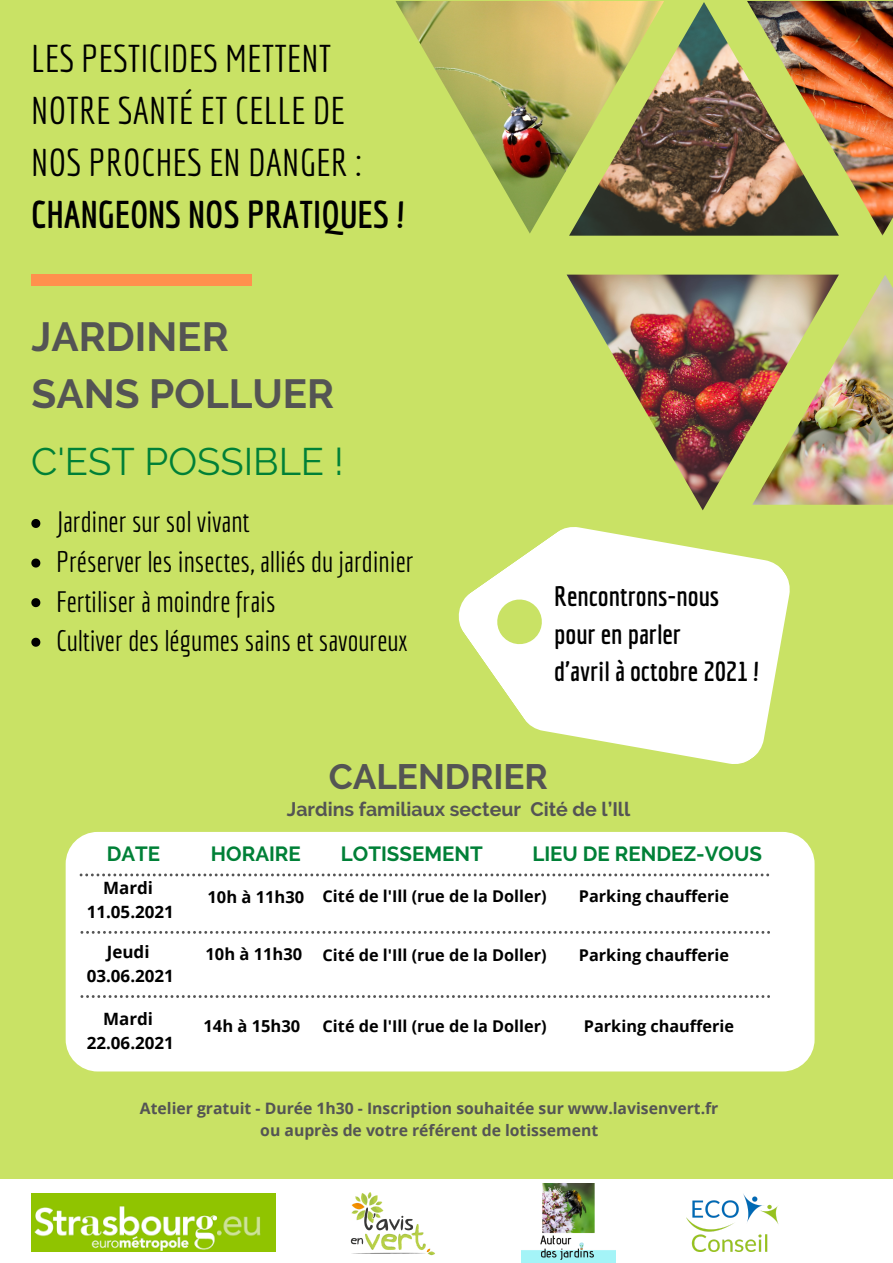
<style>
.page{position:relative;width:893px;height:1263px;background:#c9e265}
.page>*{position:absolute;margin:0;border:0;box-sizing:border-box;transform-origin:0 0}
.t1{font:700 40.5px "Raleway";color:#545454}
.t2{font:38.25px "Raleway";color:#008037}
.t3{font:37.8px "Economica";color:#000}
.t4{font:700 37.8px "Economica";color:#000}
.t5{font:700 35.1px "Raleway";color:#545454}
.t6{font:28.8px "Economica";color:#000}
.t7{font:700 27.3px "Economica";color:#000}
.t8{font:700 20.48px "Raleway";color:#008037}
.t9{font:700 19.5px "Raleway";color:#545454}
.t10{font:700 16.95px "Open Sans";color:#000}
.t11{font:700 16.5px "Open Sans";color:#000}
.t12{font:700 16.27px "Open Sans";color:#000}
.t13{font:700 15.75px "Open Sans";color:#545454}
</style>
<div class="page">
<img style="left:395px;top:1px;width:269px;height:233px">
<img style="left:569px;top:2px;width:178px;height:234px">
<img style="left:747px;top:1px;width:146px;height:235px">
<img style="left:567px;top:275px;width:185px;height:164px">
<img style="left:752px;top:275px;width:141px;height:230px">
<div style="left:32px;top:275px;width:220px;height:11px;background:#ff914d"></div>
<svg style="left:31px;top:519px;width:9px;height:9px"></svg>
<svg style="left:31px;top:558px;width:9px;height:9px"></svg>
<svg style="left:31px;top:598px;width:9px;height:9px"></svg>
<svg style="left:31px;top:638px;width:9px;height:9px"></svg>
<svg style="left:458px;top:439px;width:403px;height:413px"></svg>
<div style="left:66px;top:832px;width:748px;height:239px;background:#fff;border-radius:32px"></div>
<svg style="left:80px;top:873px;width:689px;height:3px"></svg>
<svg style="left:81px;top:931px;width:689px;height:3px"></svg>
<div style="left:0;top:1179px;width:893px;height:84px;background:#fff"></div>
<img style="left:32px;top:1193px;width:243px;height:59px">
<img style="left:350px;top:1192px;width:85px;height:64px">
<img style="left:687px;top:1194px;width:91px;height:58px">
<img style="left:521px;top:1183px;width:94px;height:80px">
<svg style="left:81px;top:995px;width:689px;height:3px"></svg>
<p class="t3" style="left:31px;top:36px;width:301px">LES PESTICIDES METTENT</p>
<p class="t3" style="left:31px;top:88px;width:315px">NOTRE SANTÉ ET CELLE DE</p>
<p class="t3" style="left:31px;top:140px;width:332px">NOS PROCHES EN DANGER :</p>
<p class="t4" style="left:31px;top:192px;width:376px">CHANGEONS NOS PRATIQUES !</p>
<p class="t1" style="left:32px;top:313px;width:198px">JARDINER</p>
<p class="t1" style="left:32px;top:369px;width:304px">SANS POLLUER</p>
<p class="t2" style="left:31px;top:439px;width:314px">C'EST POSSIBLE !</p>
<p class="t6" style="left:56px;top:505px;width:195px">Jardiner sur sol vivant</p>
<p class="t6" style="left:56px;top:545px;width:359px">Préserver les insectes, alliés du jardinier</p>
<p class="t6" style="left:56px;top:584px;width:221px">Fertiliser à moindre frais</p>
<p class="t6" style="left:56px;top:624px;width:353px">Cultiver des légumes sains et savoureux</p>
<p class="t7" style="left:554px;top:580px;width:167px">Rencontrons-nous</p>
<p class="t7" style="left:554px;top:618px;width:128px">pour en parler</p>
<p class="t7" style="left:554px;top:655px;width:207px">d'avril à octobre 2021 !</p>
<p class="t5" style="left:329px;top:756px;width:221px">CALENDRIER</p>
<p class="t9" style="left:287px;top:798px;width:345px">Jardins familiaux secteur Cité de l’Ill</p>
<p class="t8" style="left:107px;top:841px;width:55px">DATE</p>
<p class="t8" style="left:211px;top:841px;width:91px">HORAIRE</p>
<p class="t8" style="left:341px;top:841px;width:143px">LOTISSEMENT</p>
<p class="t8" style="left:532px;top:841px;width:231px">LIEU DE RENDEZ-VOUS</p>
<p class="t12" style="left:323px;top:884px;width:225px">Cité de l'Ill (rue de la Doller)</p>
<p class="t10" style="left:103px;top:876px;width:51px">Mardi</p>
<p class="t10" style="left:87px;top:900px;width:89px">11.05.2021</p>
<p class="t10" style="left:107px;top:940px;width:44px">Jeudi</p>
<p class="t10" style="left:87px;top:963px;width:89px">03.06.2021</p>
<p class="t11" style="left:207px;top:885px;width:98px">10h à 11h30</p>
<p class="t12" style="left:579px;top:884px;width:152px">Parking chaufferie</p>
<p class="t11" style="left:205px;top:942px;width:98px">10h à 11h30</p>
<p class="t12" style="left:323px;top:943px;width:225px">Cité de l'Ill (rue de la Doller)</p>
<p class="t12" style="left:579px;top:943px;width:152px">Parking chaufferie</p>
<p class="t10" style="left:103px;top:1007px;width:51px">Mardi</p>
<p class="t10" style="left:87px;top:1030px;width:89px">22.06.2021</p>
<p class="t11" style="left:203px;top:1014px;width:98px">14h à 15h30</p>
<p class="t12" style="left:323px;top:1015px;width:225px">Cité de l'Ill (rue de la Doller)</p>
<p class="t12" style="left:584px;top:1015px;width:152px">Parking chaufferie</p>
<p class="t13" style="left:140px;top:1097px;width:580px">Atelier gratuit - Durée 1h30 - Inscription souhaitée sur www.lavisenvert.fr</p>
<p class="t13" style="left:260px;top:1119px;width:339px">ou auprès de votre référent de lotissement</p>
</div>
